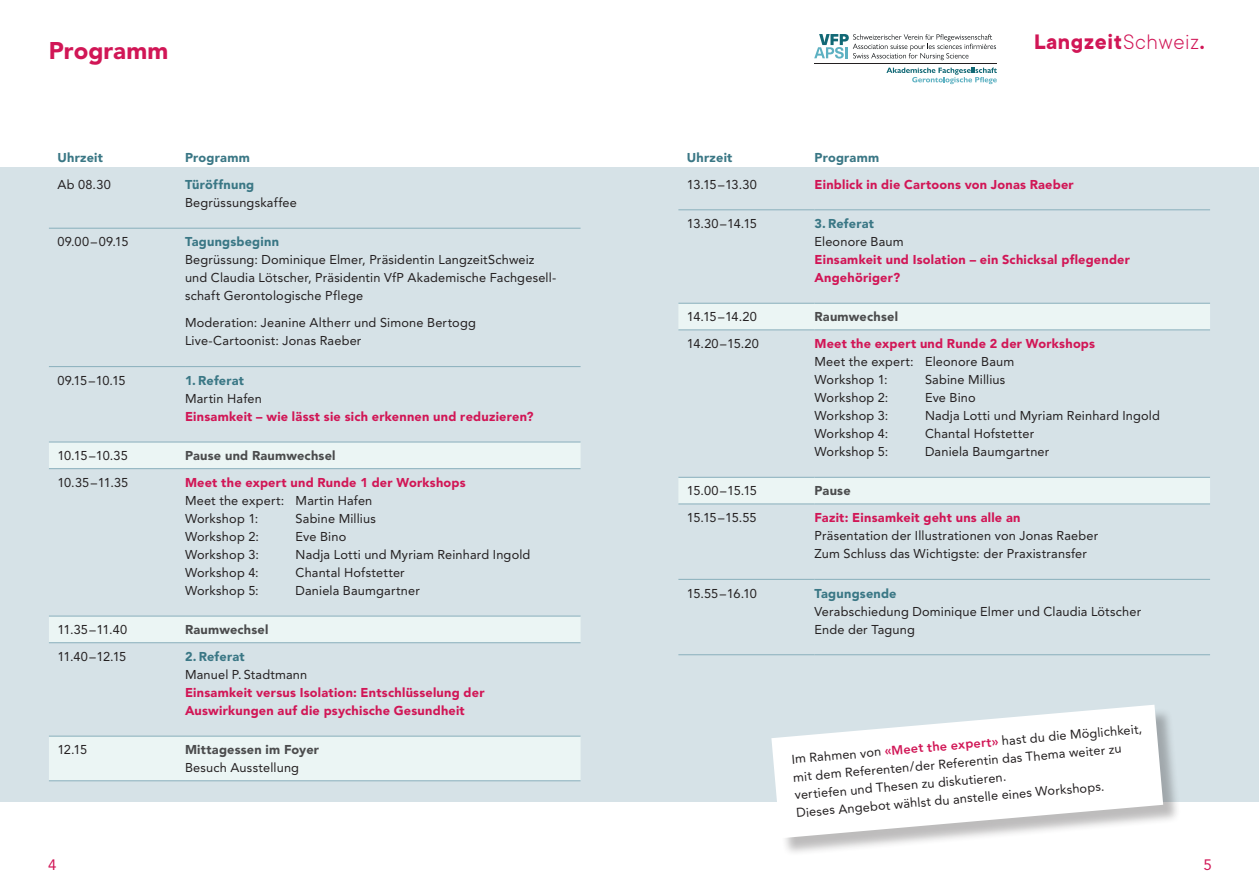
<style>
.page{position:relative;width:1259px;height:893px;background:#fff}
.page>*{position:absolute;margin:0;border:0;box-sizing:border-box;transform-origin:0 0}
.t1{font:900 24px "Avenir LT Std";color:#d11656}
.t2{font:700 23.1px "TT Commons";letter-spacing:.03em;color:#d11656}
.t3{font:15px "Avenir LT Std";color:#d11656}
.t4{font:12.75px/18px "Avenir LT Std";letter-spacing:.015em;color:#231f20}
.t5{font:900 12.75px/18px "Avenir LT Std";letter-spacing:.02em;color:#d11656}
.t6{font:900 12.75px "Avenir LT Std";letter-spacing:.015em;color:#3a7785}
.t7{font:900 12.75px "Avenir LT Std";letter-spacing:.02em;color:#4b4c4d}
.s1{font-weight:300}
.s2{font-weight:800;color:#d11656}
</style>
<div class="page">
<div style="left:0;top:168px;width:629px;height:634px;background:#d6e2e7"></div>
<div style="left:629px;top:168px;width:630px;height:634px;background:#d6e2e7"></div>
<div style="left:49px;top:443px;width:531px;height:25px;background:#ebf5f4"></div>
<svg style="left:49px;top:617px;width:531px;height:163px"></svg>
<hr style="left:49px;top:228px;width:136px;height:1px;background:#89afbc">
<hr style="left:185px;top:228px;width:395px;height:1px;background:#89afbc">
<hr style="left:49px;top:366px;width:136px;height:1px;background:#89afbc">
<hr style="left:185px;top:366px;width:395px;height:1px;background:#89afbc">
<hr style="left:49px;top:442px;width:136px;height:1px;background:#89afbc">
<hr style="left:185px;top:442px;width:395px;height:1px;background:#89afbc">
<hr style="left:49px;top:468px;width:136px;height:1px;background:#89afbc">
<hr style="left:185px;top:468px;width:395px;height:1px;background:#89afbc">
<hr style="left:49px;top:616px;width:136px;height:1px;background:#89afbc">
<hr style="left:185px;top:616px;width:395px;height:1px;background:#89afbc">
<hr style="left:49px;top:642px;width:136px;height:1px;background:#89afbc">
<hr style="left:185px;top:642px;width:395px;height:1px;background:#89afbc">
<hr style="left:49px;top:736px;width:136px;height:1px;background:#89afbc">
<hr style="left:185px;top:736px;width:395px;height:1px;background:#89afbc">
<hr style="left:49px;top:780px;width:136px;height:1px;background:#89afbc">
<hr style="left:185px;top:780px;width:395px;height:1px;background:#89afbc">
<svg style="left:678px;top:304px;width:532px;height:200px"></svg>
<hr style="left:678px;top:209px;width:136px;height:1px;background:#89afbc">
<hr style="left:814px;top:209px;width:396px;height:1px;background:#89afbc">
<hr style="left:678px;top:303px;width:136px;height:1px;background:#89afbc">
<hr style="left:814px;top:303px;width:396px;height:1px;background:#89afbc">
<hr style="left:678px;top:329px;width:136px;height:1px;background:#89afbc">
<hr style="left:814px;top:329px;width:396px;height:1px;background:#89afbc">
<hr style="left:678px;top:477px;width:136px;height:1px;background:#89afbc">
<hr style="left:814px;top:477px;width:396px;height:1px;background:#89afbc">
<hr style="left:678px;top:504px;width:136px;height:1px;background:#89afbc">
<hr style="left:814px;top:504px;width:396px;height:1px;background:#89afbc">
<hr style="left:678px;top:579px;width:136px;height:1px;background:#89afbc">
<hr style="left:814px;top:579px;width:396px;height:1px;background:#89afbc">
<hr style="left:678px;top:654px;width:136px;height:1px;background:#89afbc">
<hr style="left:814px;top:654px;width:396px;height:1px;background:#89afbc">
<svg style="left:814px;top:34px;width:182px;height:26px"></svg>
<hr style="left:814px;top:63px;width:183px;height:1px;background:#231f20">
<svg style="left:886px;top:68px;width:111px;height:16px"></svg>
<div style="left:774px;top:707px;width:407px;height:149px;background:#231f20;opacity:.3"></div>
<svg style="left:771px;top:705px;width:392px;height:133px;fill:#fff"></svg>
<h1 class="t1" style="left:49px;top:37px;width:121px">Programm</h1>
<h2 class="t2" style="left:1034px;top:29px;width:172px">Langzeit<span class="s1">Schweiz</span>.</h2>
<p class="t6" style="left:57px;top:150px;width:47px">Uhrzeit</p>
<p class="t6" style="left:185px;top:150px;width:66px">Programm</p>
<p class="t4" style="left:57px;top:176px;width:55px">Ab 08.30</p>
<p class="t6" style="left:185px;top:177px;width:71px">Türöffnung</p>
<p class="t4" style="left:185px;top:194px;width:113px">Begrüssungskaffee</p>
<p class="t4" style="left:57px;top:233px;width:73px">09.00–09.15</p>
<p class="t6" style="left:185px;top:234px;width:96px">Tagungsbeginn</p>
<p class="t4" style="left:185px;top:251px;width:373px">Begrüssung: Dominique Elmer, Präsidentin LangzeitSchweiz und Claudia Lötscher, Präsidentin VfP Akademische Fachgesell&shy;schaft Gerontologische Pflege</p>
<p class="t4" style="left:185px;top:314px;width:292px">Moderation: Jeanine Altherr und Simone Bertogg<br>Live-Cartoonist: Jonas Raeber</p>
<p class="t4" style="left:57px;top:371px;width:70px">09.15 –10.15</p>
<p class="t6" style="left:185px;top:373px;width:61px">1. Referat</p>
<p class="t4" style="left:185px;top:389px;width:78px">Martin Hafen</p>
<p class="t5" style="left:185px;top:407px;width:350px">Einsamkeit – wie lässt sie sich erkennen und reduzieren?</p>
<p class="t4" style="left:57px;top:447px;width:72px">10.15–10.35</p>
<p class="t7" style="left:185px;top:448px;width:152px">Pause und Raumwechsel</p>
<p class="t4" style="left:57px;top:473px;width:72px">10.35–11.35</p>
<p class="t5" style="left:185px;top:473px;width:282px">Meet the expert und Runde 1 der Workshops</p>
<p class="t4" style="left:185px;top:491px;width:189px">Meet the expert: Martin Hafen<br>Workshop 1:</p>
<p class="t4" style="left:295px;top:509px;width:82px">Sabine Millius</p>
<p class="t4" style="left:185px;top:527px;width:75px">Workshop 2:</p>
<p class="t4" style="left:295px;top:527px;width:52px">Eve Bino</p>
<p class="t4" style="left:185px;top:545px;width:75px">Workshop 3:</p>
<p class="t4" style="left:295px;top:545px;width:236px">Nadja Lotti und Myriam Reinhard Ingold</p>
<p class="t4" style="left:185px;top:563px;width:75px">Workshop 4:</p>
<p class="t4" style="left:295px;top:563px;width:111px">Chantal Hofstetter</p>
<p class="t4" style="left:185px;top:581px;width:75px">Workshop 5:</p>
<p class="t4" style="left:295px;top:581px;width:126px">Daniela Baumgartner</p>
<p class="t4" style="left:57px;top:621px;width:71px">11.35–11.40</p>
<p class="t7" style="left:185px;top:622px;width:85px">Raumwechsel</p>
<p class="t4" style="left:57px;top:648px;width:70px">11.40–12.15</p>
<p class="t6" style="left:185px;top:649px;width:61px">2. Referat</p>
<p class="t4" style="left:185px;top:666px;width:124px">Manuel P. Stadtmann</p>
<p class="t5" style="left:185px;top:683px;width:301px">Einsamkeit versus Isolation: Entschlüsselung der<br>Auswirkungen auf die psychische Gesundheit</p>
<p class="t4" style="left:57px;top:741px;width:31px">12.15</p>
<p class="t7" style="left:185px;top:742px;width:136px">Mittagessen im Foyer</p>
<p class="t4" style="left:185px;top:759px;width:116px">Besuch Ausstellung</p>
<p class="t6" style="left:687px;top:150px;width:47px">Uhrzeit</p>
<p class="t6" style="left:814px;top:150px;width:66px">Programm</p>
<p class="t4" style="left:687px;top:175px;width:72px">13.15–13.30</p>
<p class="t5" style="left:814px;top:175px;width:261px">Einblick in die Cartoons von Jonas Raeber</p>
<p class="t4" style="left:687px;top:215px;width:72px">13.30–14.15</p>
<p class="t6" style="left:814px;top:216px;width:61px">3. Referat</p>
<p class="t4" style="left:814px;top:233px;width:91px">Eleonore Baum</p>
<p class="t5" style="left:814px;top:250px;width:317px">Einsamkeit und Isolation – ein Schicksal pflegender<br>Angehöriger?</p>
<p class="t4" style="left:687px;top:308px;width:72px">14.15–14.20</p>
<p class="t7" style="left:814px;top:309px;width:85px">Raumwechsel</p>
<p class="t4" style="left:687px;top:335px;width:74px">14.20–15.20</p>
<p class="t5" style="left:814px;top:335px;width:282px">Meet the expert und Runde 2 der Workshops</p>
<p class="t4" style="left:814px;top:353px;width:201px">Meet the expert: Eleonore Baum<br>Workshop 1:</p>
<p class="t4" style="left:925px;top:371px;width:82px">Sabine Millius</p>
<p class="t4" style="left:814px;top:389px;width:75px">Workshop 2:</p>
<p class="t4" style="left:925px;top:389px;width:52px">Eve Bino</p>
<p class="t4" style="left:814px;top:407px;width:75px">Workshop 3:</p>
<p class="t4" style="left:925px;top:407px;width:236px">Nadja Lotti und Myriam Reinhard Ingold</p>
<p class="t4" style="left:814px;top:425px;width:75px">Workshop 4:</p>
<p class="t4" style="left:925px;top:425px;width:111px">Chantal Hofstetter</p>
<p class="t4" style="left:814px;top:443px;width:75px">Workshop 5:</p>
<p class="t4" style="left:925px;top:443px;width:126px">Daniela Baumgartner</p>
<p class="t4" style="left:687px;top:482px;width:72px">15.00–15.15</p>
<p class="t7" style="left:814px;top:483px;width:38px">Pause</p>
<p class="t4" style="left:687px;top:509px;width:71px">15.15–15.55</p>
<p class="t5" style="left:814px;top:509px;width:208px">Fazit: Einsamkeit geht uns alle an</p>
<p class="t4" style="left:814px;top:527px;width:285px">Präsentation der Illustrationen von Jonas Raeber<br>Zum Schluss das Wichtigste: der Praxistransfer</p>
<p class="t4" style="left:687px;top:584px;width:72px">15.55–16.10</p>
<p class="t6" style="left:814px;top:585px;width:84px">Tagungsende</p>
<p class="t4" style="left:814px;top:602px;width:328px">Verabschiedung Dominique Elmer und Claudia Lötscher<br>Ende der Tagung</p>
<p class="t4" style="left:791px;top:750px;width:353px;rotate:-5deg">Im Rahmen von <span class="s2">«Meet the expert»</span> hast du die Möglichkeit, mit dem Referenten/der Referentin das Thema weiter zu vertiefen und Thesen zu diskutieren.<br>Dieses Angebot wählst du anstelle eines Workshops.</p>
<p class="t3" style="left:48px;top:856px;width:10px">4</p>
<p class="t3" style="left:1203px;top:856px;width:10px">5</p>
</div>
